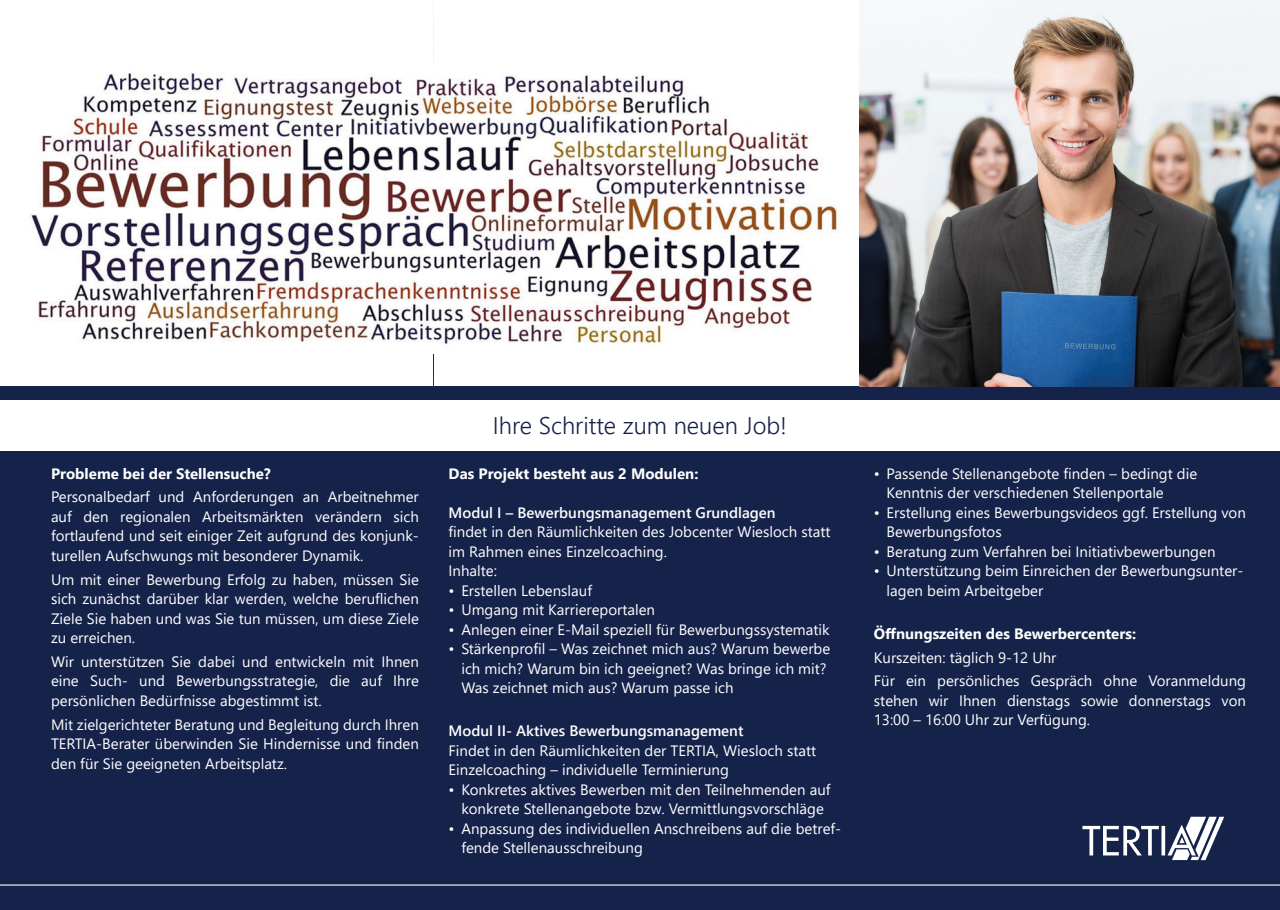
<style>
.page{position:relative;width:1280px;height:910px;background:#fff}
.page>*{position:absolute;margin:0;border:0;box-sizing:border-box;transform-origin:0 0}
.Headline_Blau{font:300 24px "Segoe UI";color:#15224a}
.Fließtext{font:15px/19.5px "Segoe UI";color:#fff;text-align:justify}
.Liste{font:15px/19.5px "Segoe UI";color:#fff}
.Liste-2{font:600 15px "Segoe UI";color:#fff}
.Fließtext-2{font:700 15px "Segoe UI";color:#fff}
.Liste-3{font:700 15px "Segoe UI";color:#fff}
.Headline_Column{font:700 15px "Segoe UI";color:#fff}
</style>
<div class="page">
<div style="left:0;top:387px;width:1280px;height:523px;background:#15224a"></div>
<hr style="left:0;top:884px;width:1280px;height:2px;background:#fff">
<div style="left:0;top:400px;width:1280px;height:51px;background:#fff"></div>
<img style="left:859px;top:0;width:421px;height:387px">
<img style="left:29px;top:73px;width:810px;height:271px">
<svg style="left:1082px;top:817px;width:142px;height:43px"></svg>
<p class="Headline_Column" style="left:51px;top:459px;width:221px">Probleme bei der Stellensuche?</p>
<p class="Fließtext" style="left:51px;top:486px;width:369px">Personalbedarf und Anforderungen an Arbeitnehmer auf den regionalen Arbeitsmärkten verändern sich fortlaufend und seit einiger Zeit aufgrund des konjunk&shy;turellen Aufschwungs mit besonderer Dynamik.</p>
<p class="Fließtext" style="left:51px;top:568px;width:369px">Um mit einer Bewerbung Erfolg zu haben, müssen Sie sich zunächst darüber klar werden, welche beruflichen Ziele Sie haben und was Sie tun müssen, um diese Ziele zu erreichen.</p>
<p class="Fließtext" style="left:51px;top:650px;width:369px">Wir unterstützen Sie dabei und entwickeln mit Ihnen eine Such- und Bewerbungsstrategie, die auf Ihre persönlichen Bedürfnisse abgestimmt ist.</p>
<p class="Fließtext" style="left:51px;top:713px;width:369px">Mit zielgerichteter Beratung und Begleitung durch Ihren TERTIA-Berater überwinden Sie Hindernisse und finden den für Sie geeigneten Arbeitsplatz.</p>
<p class="Headline_Blau" style="left:493px;top:403px;width:296px">Ihre Schritte zum neuen Job!</p>
<p class="Liste-3" style="left:449px;top:459px;width:251px">Das Projekt besteht aus 2 Modulen:</p>
<p class="Liste-2" style="left:449px;top:498px;width:328px">Modul I – Bewerbungsmanagement Grundlagen</p>
<p class="Liste" style="left:449px;top:521px;width:384px">findet in den Räumlichkeiten des Jobcenter Wiesloch statt im Rahmen eines Einzelcoaching.</p>
<p class="Liste" style="left:449px;top:560px;width:50px">Inhalte:</p>
<p class="Fließtext" style="left:449px;top:579px;width:145px">• Erstellen Lebenslauf</p>
<p class="Fließtext" style="left:449px;top:599px;width:208px">• Umgang mit Karriereportalen</p>
<p class="Fließtext" style="left:449px;top:618px;width:383px">• Anlegen einer E-Mail speziell für Bewerbungssystematik</p>
<p class="Fließtext" style="left:461px;top:638px;width:370px;text-align:left;text-indent:-13px">• Stärkenprofil – Was zeichnet mich aus? Warum bewerbe ich mich? Warum bin ich geeignet? Was bringe ich mit?<br>Was zeichnet mich aus? Warum passe ich</p>
<p class="Liste-2" style="left:449px;top:717px;width:296px">Modul II- Aktives Bewerbungsmanagement</p>
<p class="Liste" style="left:449px;top:739px;width:369px">Findet in den Räumlichkeiten der TERTIA, Wiesloch statt</p>
<p class="Liste" style="left:449px;top:759px;width:282px">Einzelcoaching – individuelle Terminierung</p>
<p class="Fließtext" style="left:449px;top:778px;width:383px;text-align:center">• Konkretes aktives Bewerben mit den Teilnehmenden auf konkrete Stellenangebote bzw. Vermittlungsvorschläge</p>
<p class="Fließtext" style="left:461px;top:817px;width:381px;text-indent:-13px">• Anpassung des individuellen Anschreibens auf die betref&shy;fende Stellenausschreibung</p>
<p class="Fließtext" style="left:887px;top:462px;width:312px;text-indent:-13px">• Passende Stellenangebote finden – bedingt die<br>Kenntnis der verschiedenen Stellenportale</p>
<p class="Fließtext" style="left:887px;top:501px;width:361px;text-indent:-13px">• Erstellung eines Bewerbungsvideos ggf. Erstellung von<br>Bewerbungsfotos</p>
<p class="Fließtext" style="left:874px;top:540px;width:343px">• Beratung zum Verfahren bei Initiativbewerbungen</p>
<p class="Fließtext" style="left:887px;top:560px;width:358px;text-indent:-13px">• Unterstützung beim Einreichen der Bewerbungsunter&shy;lagen beim Arbeitgeber</p>
<p class="Fließtext-2" style="left:874px;top:619px;width:264px">Öffnungszeiten des Bewerbercenters:</p>
<p class="Fließtext" style="left:874px;top:646px;width:184px">Kurszeiten: täglich 9-12 Uhr</p>
<p class="Fließtext" style="left:874px;top:670px;width:374px">Für ein persönliches Gespräch ohne Voranmeldung stehen wir Ihnen dienstags sowie donnerstags von 13:00 – 16:00 Uhr zur Verfügung.</p>
</div>
